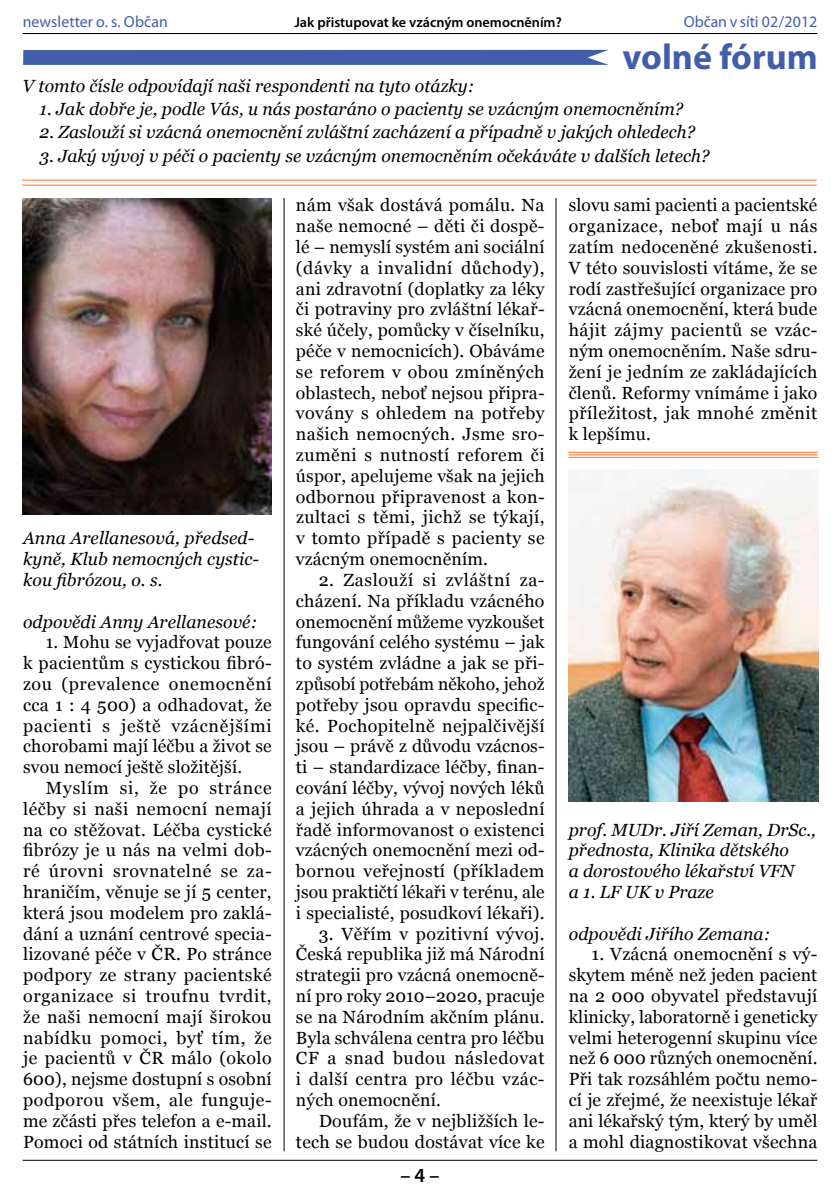
<style>
.page{position:relative;width:840px;height:1191px;background:#fff}
.page>*{position:absolute;margin:0;border:0;box-sizing:border-box;transform-origin:0 0}
.t1{font:700 36px "Myriad Pro";color:#425daa}
.t2{font:600 20px "Myriad Pro";color:#000}
.t3{font:17.6px/20.8px "Georgia";letter-spacing:.01em;color:#000;text-align:justify}
.t4{font:italic 17.6px/20.8px "Georgia";color:#000}
.t5{font:16px "Myriad Pro";letter-spacing:.005em;color:#425daa}
.t6{font:600 14.2px "Myriad Pro";color:#000}
</style>
<div class="page">
<hr style="left:23px;top:1159px;width:793px;height:1px;background:#000">
<hr style="left:23px;top:33px;width:793px;height:1px;background:#000">
<hr style="left:283px;top:198px;width:1px;height:953px;background:#000">
<hr style="left:555px;top:198px;width:1px;height:953px;background:#000">
<hr style="left:22px;top:180px;width:794px;height:1px;background:#ff702b">
<hr style="left:22px;top:185px;width:794px;height:1px;background:#ff702b">
<svg style="left:23px;top:50px;width:585px;height:15px;background:#4660ac"></svg>
<img style="left:22px;top:198px;width:250px;height:317px">
<img style="left:568px;top:470px;width:249px;height:331px">
<hr style="left:568px;top:452px;width:249px;height:1px;background:#ff702b">
<hr style="left:568px;top:454px;width:249px;height:1px;background:#ff702b">
<hr style="left:568px;top:457px;width:249px;height:1px;background:#ff702b">
<p class="t5" style="left:23px;top:12px;width:147px">newsletter o. s. Občan</p>
<p class="t6" style="left:294px;top:13px;width:269px">Jak přistupovat ke vzácným onemocněním?</p>
<p class="t5" style="left:683px;top:12px;width:135px">Občan v síti 02/2012</p>
<h1 class="t1" style="left:622px;top:34px;width:196px">volné fórum</h1>
<p class="t4" style="left:22px;top:76px;width:453px">V tomto čísle odpovídají naši respondenti na tyto otázky:</p>
<p class="t4" style="left:39px;top:99px;width:645px">1. Jak dobře je, podle Vás, u nás postaráno o pacienty se vzácným onemocněním?</p>
<p class="t4" style="left:39px;top:122px;width:657px">2. Zaslouží si vzácná onemocnění zvláštní zacházení a případně v jakých ohledech?</p>
<p class="t4" style="left:39px;top:145px;width:671px">3. Jaký vývoj v péči o pacienty se vzácným onemocněním očekáváte v dalších letech?</p>
<p class="t4" style="left:23px;top:528px;width:237px">Anna Arellanesová, předsed&shy;kyně, Klub nemocných cystic&shy;kou fibrózou, o. s.</p>
<p class="t4" style="left:23px;top:611px;width:236px">odpovědi Anny Arellanesové:</p>
<p class="t3" style="left:23px;top:632px;width:250px;text-indent:23px">1. Mohu se vyjadřovat pouze k pacientům s cystickou fibró&shy;zou (prevalence onemocnění cca 1 : 4 500) a odhadovat, že pacienti s ještě vzácnějšími chorobami mají léčbu a život se svou nemocí ještě složitější.</p>
<p class="t3" style="left:23px;top:777px;width:250px;text-indent:23px">Myslím si, že po stránce léčby si naši nemocní nemají na co stěžovat. Léčba cystické fibrózy je u nás na velmi dob&shy;ré úrovni srovnatelné se za&shy;hraničím, věnuje se jí 5 center, která jsou modelem pro zaklá&shy;dání a uznání centrové specia&shy;lizované péče v ČR. Po stránce podpory ze strany pacientské organizace si troufnu tvrdit, že naši nemocní mají širokou nabídku pomoci, byť tím, že je pacientů v ČR málo (okolo 600), nejsme dostupní s osobní podporou všem, ale funguje&shy;me zčásti přes telefon a e-mail.<br>Pomoci od státních institucí se</p>
<p class="t3" style="left:296px;top:195px;width:250px">nám však dostává pomálu. Na naše nemocné – děti či dospě&shy;lé – nemyslí systém ani sociální (dávky a invalidní důchody), ani zdravotní (doplatky za léky či potraviny pro zvláštní lékař&shy;ské účely, pomůcky v číselníku, péče v nemocnicích). Obáváme se reforem v obou zmíněných oblastech, neboť nejsou připra&shy;vovány s ohledem na potřeby našich nemocných. Jsme sro&shy;zuměni s nutností reforem či úspor, apelujeme však na jejich odbornou připravenost a kon&shy;zultaci s těmi, jichž se týkají, v tomto případě s pacienty se vzácným onemocněním.</p>
<p class="t3" style="left:296px;top:569px;width:250px;text-indent:23px">2. Zaslouží si zvláštní za&shy;cházení. Na příkladu vzácného onemocnění můžeme vyzkoušet fungování celého systému – jak to systém zvládne a jak se při&shy;způsobí potřebám někoho, jehož potřeby jsou opravdu specific&shy;ké. Pochopitelně nejpalčivější jsou – právě z důvodu vzácnos&shy;ti – standardizace léčby, finan&shy;cování léčby, vývoj nových léků a jejich úhrada a v neposlední řadě informovanost o existenci vzácných onemocnění mezi od&shy;bornou veřejností (příkladem jsou praktičtí lékaři v terénu, ale i specialisté, posudkoví lékaři).</p>
<p class="t3" style="left:296px;top:923px;width:250px;text-indent:23px">3. Věřím v pozitivní vývoj.<br>Česká republika již má Národní strategii pro vzácná onemocně&shy;ní pro roky 2010–2020, pracuje se na Národním akčním plánu.<br>Byla schválena centra pro léčbu CF a snad budou následovat i další centra pro léčbu vzác&shy;ných onemocnění.</p>
<p class="t3" style="left:296px;top:1110px;width:250px;text-align:right">Doufám, že v nejbližších le&shy;tech se budou dostávat více ke</p>
<p class="t2" style="left:400px;top:1162px;width:40px">– 4 –</p>
<p class="t3" style="left:568px;top:195px;width:250px">slovu sami pacienti a pacientské organizace, neboť mají u nás zatím nedoceněné zkušenosti.<br>V této souvislosti vítáme, že se rodí zastřešující organizace pro vzácná onemocnění, která bude hájit zájmy pacientů se vzác&shy;ným onemocněním. Naše sdru&shy;žení je jedním ze zakládajících členů. Reformy vnímáme i jako příležitost, jak mnohé změnit k lepšímu.</p>
<p class="t4" style="left:568px;top:819px;width:248px">prof. MUDr. Jiří Zeman, DrSc., přednosta, Klinika dětského<br>a dorostového lékařství VFN<br>a 1. LF UK v Praze</p>
<p class="t4" style="left:568px;top:923px;width:203px">odpovědi Jiřího Zemana:</p>
<p class="t3" style="left:568px;top:944px;width:250px;text-indent:23px">1. Vzácná onemocnění s vý&shy;skytem méně než jeden pacient na 2 000 obyvatel představují klinicky, laboratorně i geneticky velmi heterogenní skupinu více než 6 000 různých onemocnění.<br>Při tak rozsáhlém počtu nemo&shy;cí je zřejmé, že neexistuje lékař ani lékařský tým, který by uměl a mohl diagnostikovat všechna</p>
</div>
